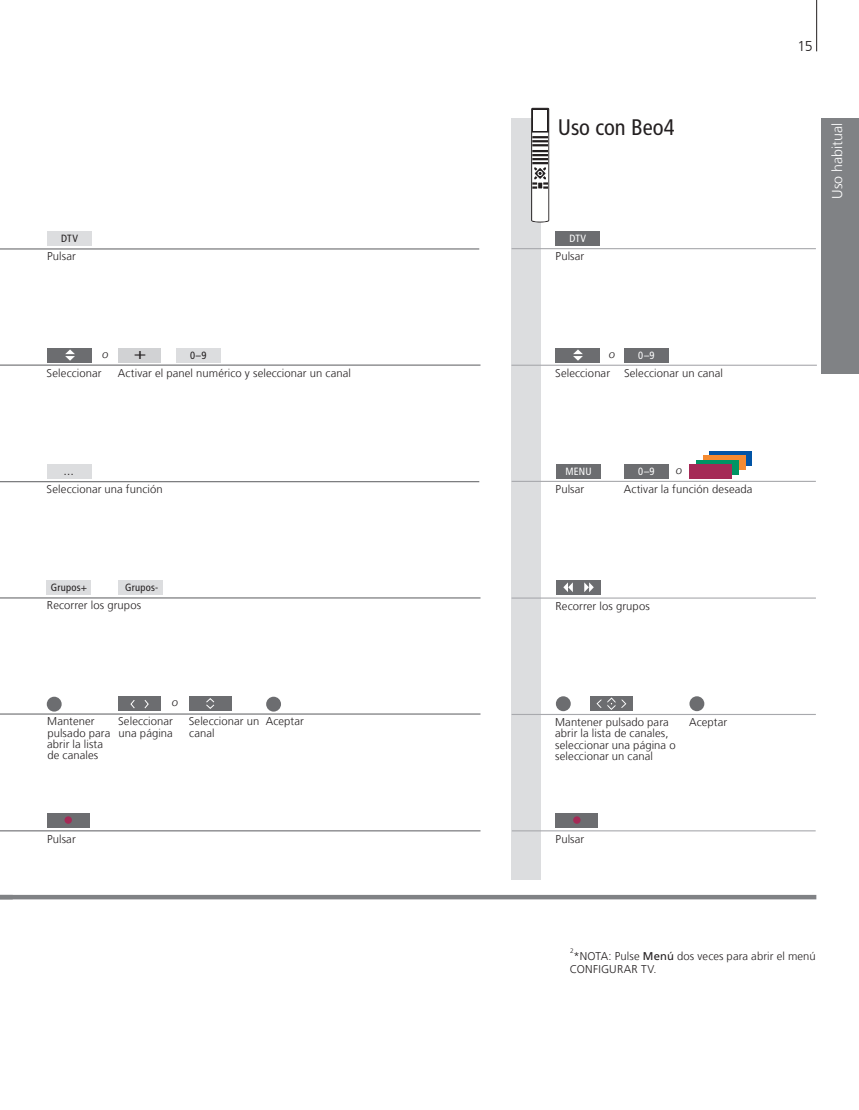
<style>
.page{position:relative;width:859px;height:1110px;background:#fff}
.page>*{position:absolute;margin:0;border:0;box-sizing:border-box;transform-origin:0 0}
.t1{font:condensed 22.5px "Frutiger LT Com";letter-spacing:-.005em;color:#231f20}
.t2{font:condensed 15.75px "Frutiger LT Com";color:#231f20;scale:1.33 1}
.t3{font:300 14.25px "Frutiger LT Com";color:#fff}
.t4{font:300 14.25px "Frutiger LT Com";color:#231f20}
.t5{font:300 11.25px/11.2px "Frutiger LT Com";letter-spacing:.01em;color:#231f20}
.t6{font:italic 300 11.25px "Frutiger LT Com";color:#231f20}
.t7{font:condensed 10.5px "Frutiger LT Com";letter-spacing:.02em;color:#231f20}
.t8{font:condensed 10.5px "Frutiger LT Com";letter-spacing:.02em;color:#fff}
.t9{font:300 6.45px "Frutiger LT Com";color:#231f20}
.s1{font-weight:400}
</style>
<div class="page">
<hr style="left:0;top:895px;width:816px;height:4px;background:#808285">
<div style="left:511px;top:118px;width:30px;height:762px;background:#dcdddf"></div>
<div style="left:821px;top:119px;width:38px;height:255px;background:#808285"></div>
<hr style="left:0;top:830px;width:480px;height:1px;background:#6c6d70">
<hr style="left:0;top:364px;width:480px;height:2px;background:#6c6d70">
<hr style="left:0;top:481px;width:479px;height:1px;background:#6c6d70">
<hr style="left:0;top:597px;width:480px;height:1px;background:#6c6d70">
<hr style="left:0;top:713px;width:480px;height:1px;background:#6c6d70">
<hr style="left:0;top:248px;width:479px;height:1px;background:#6c6d70">
<div style="left:624px;top:348px;width:45px;height:15px;background:#6c6d70"></div>
<div style="left:555px;top:231px;width:45px;height:15px;background:#6c6d70"></div>
<div style="left:555px;top:348px;width:45px;height:15px;background:#6c6d70"></div>
<svg style="left:573px;top:349px;width:10px;height:12px"></svg>
<div style="left:556px;top:464px;width:45px;height:15px;background:#6c6d70"></div>
<div style="left:624px;top:464px;width:45px;height:15px;background:#6c6d70"></div>
<div style="left:709px;top:451px;width:43px;height:15px;background:#0154a6"></div>
<div style="left:703px;top:455px;width:42px;height:15px;background:#f58b32"></div>
<div style="left:696px;top:460px;width:43px;height:15px;background:#019464"></div>
<div style="left:689px;top:464px;width:43px;height:15px;background:#a52a56"></div>
<div style="left:556px;top:580px;width:44px;height:15px;background:#6c6d70"></div>
<svg style="left:563px;top:582px;width:10px;height:10px"></svg>
<svg style="left:584px;top:582px;width:10px;height:10px"></svg>
<div style="left:556px;top:813px;width:42px;height:15px;background:#6c6d70"></div>
<div style="left:573px;top:816px;width:8px;height:8px;background:#a52a56;border-radius:50%"></div>
<div style="left:47px;top:231px;width:45px;height:15px;background:#dcdddf"></div>
<div style="left:176px;top:348px;width:45px;height:15px;background:#dcdddf"></div>
<div style="left:47px;top:348px;width:45px;height:15px;background:#6c6d70"></div>
<svg style="left:65px;top:349px;width:10px;height:12px"></svg>
<div style="left:46px;top:580px;width:45px;height:15px;background:#dcdddf"></div>
<div style="left:118px;top:580px;width:45px;height:15px;background:#dcdddf"></div>
<hr style="left:512px;top:714px;width:304px;height:1px;background:#a8a9ad">
<hr style="left:512px;top:481px;width:304px;height:1px;background:#a8a9ad">
<hr style="left:512px;top:248px;width:304px;height:1px;background:#a8a9ad">
<hr style="left:512px;top:830px;width:304px;height:1px;background:#a8a9ad">
<hr style="left:511px;top:365px;width:306px;height:1px;background:#a8a9ad">
<hr style="left:512px;top:597px;width:304px;height:2px;background:#a8a9ad">
<div style="left:556px;top:696px;width:15px;height:15px;background:#6c6d70;border-radius:50%"></div>
<div style="left:689px;top:696px;width:15px;height:15px;background:#6c6d70;border-radius:50%"></div>
<div style="left:47px;top:697px;width:15px;height:14px;background:#6c6d70;border-radius:50%"></div>
<div style="left:266px;top:697px;width:15px;height:14px;background:#6c6d70;border-radius:50%"></div>
<div style="left:47px;top:813px;width:43px;height:15px;background:#6c6d70"></div>
<div style="left:65px;top:816px;width:7px;height:8px;background:#a52a56;border-radius:50%"></div>
<svg style="left:531px;top:108px;width:18px;height:114px"></svg>
<svg style="left:537px;top:182px;width:6px;height:7px"></svg>
<div style="left:118px;top:696px;width:43px;height:15px;background:#6c6d70"></div>
<svg style="left:130px;top:700px;width:5px;height:9px"></svg>
<svg style="left:144px;top:700px;width:5px;height:9px"></svg>
<div style="left:189px;top:696px;width:42px;height:15px;background:#6c6d70"></div>
<svg style="left:206px;top:698px;width:9px;height:11px"></svg>
<div style="left:590px;top:696px;width:43px;height:15px;background:#6c6d70"></div>
<svg style="left:621px;top:700px;width:5px;height:8px"></svg>
<svg style="left:596px;top:697px;width:19px;height:13px"></svg>
<div style="left:47px;top:464px;width:44px;height:15px;background:#dcdddf"></div>
<div style="left:118px;top:348px;width:43px;height:15px;background:#d1d2d4"></div>
<hr style="left:816px;top:0;width:1px;height:51px;background:#231f20">
<h1 class="t1" style="left:558px;top:114px;width:118px">Uso con Beo4</h1>
<p class="t7" style="left:61px;top:232px;width:18px">DTV</p>
<p class="t5" style="left:47px;top:251px;width:30px">Pulsar</p>
<p class="t8" style="left:569px;top:232px;width:18px">DTV</p>
<p class="t5" style="left:556px;top:250px;width:30px">Pulsar</p>
<h2 class="t2" style="left:134px;top:344px;width:11px">+</h2>
<p class="t7" style="left:190px;top:349px;width:18px">0–9</p>
<p class="t6" style="left:102px;top:347px;width:8px">o</p>
<p class="t6" style="left:609px;top:347px;width:8px">o</p>
<p class="t8" style="left:638px;top:349px;width:18px">0–9</p>
<p class="t5" style="left:47px;top:367px;width:56px">Seleccionar</p>
<p class="t5" style="left:118px;top:367px;width:234px">Activar el panel numérico y seleccionar un canal</p>
<p class="t5" style="left:555px;top:367px;width:169px">Seleccionar Seleccionar un canal</p>
<p class="t7" style="left:64px;top:465px;width:12px">…</p>
<p class="t8" style="left:565px;top:465px;width:28px">MENU</p>
<p class="t8" style="left:638px;top:465px;width:18px">0–9</p>
<p class="t6" style="left:676px;top:463px;width:8px">o</p>
<p class="t5" style="left:47px;top:483px;width:118px">Seleccionar una función</p>
<p class="t5" style="left:556px;top:483px;width:30px">Pulsar</p>
<p class="t5" style="left:624px;top:483px;width:130px">Activar la función deseada</p>
<p class="t7" style="left:51px;top:581px;width:38px">Grupos+</p>
<p class="t7" style="left:125px;top:581px;width:34px">Grupos-</p>
<p class="t5" style="left:47px;top:600px;width:96px">Recorrer los grupos</p>
<p class="t5" style="left:556px;top:600px;width:96px">Recorrer los grupos</p>
<p class="t6" style="left:172px;top:696px;width:8px">o</p>
<p class="t5" style="left:47px;top:716px;width:65px">Mantener pulsado para abrir la lista de canales</p>
<p class="t5" style="left:118px;top:716px;width:56px">Seleccionar una página</p>
<p class="t5" style="left:189px;top:716px;width:72px">Seleccionar un canal</p>
<p class="t5" style="left:266px;top:716px;width:40px">Aceptar</p>
<p class="t5" style="left:555px;top:717px;width:122px">Mantener pulsado para abrir la lista de canales, seleccionar una página o seleccionar un canal</p>
<p class="t5" style="left:689px;top:717px;width:40px">Aceptar</p>
<p class="t5" style="left:47px;top:833px;width:30px">Pulsar</p>
<p class="t5" style="left:556px;top:833px;width:30px">Pulsar</p>
<p class="t4" style="left:798px;top:38px;width:16px">15</p>
<p class="t3" style="left:829px;top:199px;width:77px;rotate:-90deg">Uso habitual</p>
<p class="t9" style="left:570px;top:947px;width:5px">2</p>
<p class="t5" style="left:570px;top:949px;width:247px;line-height:13.5px;text-indent:4px">*NOTA: Pulse <span class="s1">Menú</span> dos veces para abrir el menú<br>CONFIGURAR TV.</p>
</div>
